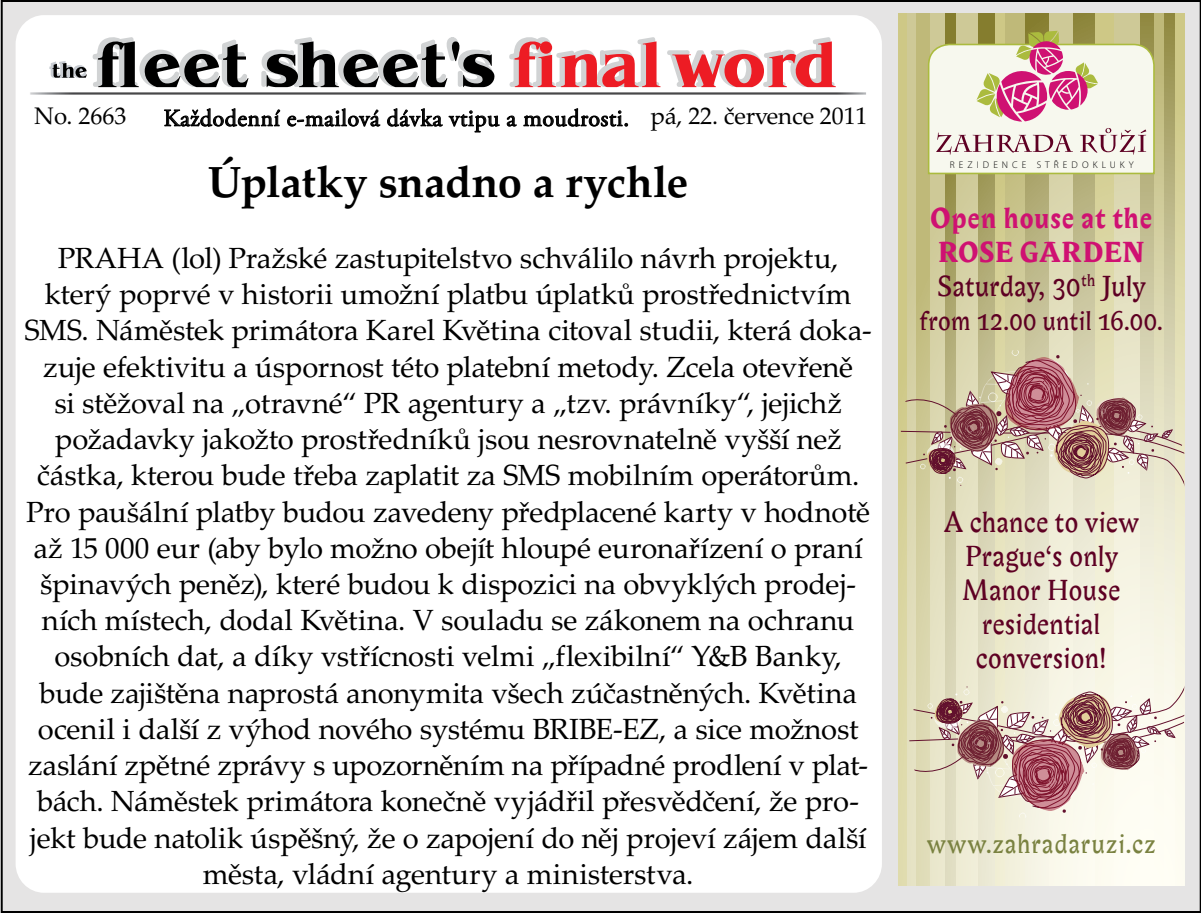
<style>
.page{position:relative;width:1201px;height:913px;background:#fff}
.page>*{position:absolute;margin:0;border:0;box-sizing:border-box;transform-origin:0 0}
.t1{font:700 43.6px "Palatino LTCE";letter-spacing:-.005em;color:#000}
.t2{font:29.2px/36.2px "Palatino LTCE";letter-spacing:-.01em;color:#000;text-align:center}
.t3{font:28px/34px "Biblon";letter-spacing:.025em;color:#5e0023;text-align:center}
.t4{font:700 28px/34px "Biblon";letter-spacing:.035em;color:#cf1172}
.t5{font:26px "Biblon";letter-spacing:.025em;color:#5e0023}
.t6{font:26px "Biblon";letter-spacing:.06em;color:#7a8241}
.t7{font:24px "Adobe Garamond Pro";letter-spacing:.02em;color:#000}
.t8{font:24px "Palatino LTCE";letter-spacing:-.005em;color:#000}
.t9{font:300 9.8px "Myriad Pro";letter-spacing:.42em;color:#000}
.s1{font-weight:400;color:#5e0023}
</style>
<div class="page">
<div style="left:2px;top:1px;width:1198px;height:910px;background:#e5e4e4"></div>
<div style="left:16px;top:15px;width:865px;height:877px;background:#fff;border-radius:29px"></div>
<svg style="left:164px;top:108px;width:116px;height:19px"></svg>
<svg style="left:287px;top:108px;width:93px;height:19px"></svg>
<svg style="left:387px;top:108px;width:55px;height:19px"></svg>
<svg style="left:449px;top:110px;width:50px;height:22px"></svg>
<svg style="left:507px;top:115px;width:9px;height:12px"></svg>
<svg style="left:523px;top:108px;width:104px;height:19px"></svg>
<img style="left:30px;top:92px;width:836px;height:3px">
<svg style="left:49px;top:37px;width:446px;height:50px"></svg>
<svg style="left:509px;top:37px;width:326px;height:50px"></svg>
<svg style="left:906px;top:13px;width:234px;height:872px"></svg>
<svg style="left:944px;top:13px;width:11px;height:872px;background:#c1bc8f"></svg>
<svg style="left:978px;top:13px;width:70px;height:872px"></svg>
<svg style="left:1072px;top:13px;width:22px;height:872px"></svg>
<svg style="left:1140px;top:13px;width:34px;height:872px"></svg>
<svg style="left:1174px;top:13px;width:9px;height:872px"></svg>
<svg style="left:1094px;top:13px;width:18px;height:872px"></svg>
<svg style="left:995px;top:13px;width:10px;height:872px;background:#e1ddb1"></svg>
<svg style="left:898px;top:13px;width:8px;height:872px;background:#d5cf96"></svg>
<svg style="left:916px;top:13px;width:12px;height:872px;background:#cac58f"></svg>
<svg style="left:1005px;top:13px;width:19px;height:872px"></svg>
<svg style="left:1154px;top:13px;width:9px;height:872px"></svg>
<svg style="left:909px;top:679px;width:274px;height:138px;background:#d5beb5"></svg>
<svg style="left:900px;top:350px;width:283px;height:141px;background:#c8b19c"></svg>
<svg style="left:926px;top:31px;width:229px;height:144px;background:#e2cec3"></svg>
<p class="t8" style="left:34px;top:102px;width:94px">No. 2663</p>
<p class="t8" style="left:650px;top:102px;width:219px">pá, 22. července 2011</p>
<p class="t7" style="left:163px;top:104px;width:467px">Každodenní e-mailová dávka vtipu a moudrosti.</p>
<h1 class="t1" style="left:208px;top:157px;width:482px">Úplatky snadno a rychle</h1>
<p class="t2" style="left:25px;top:240px;width:848px">PRAHA (lol) Pražské zastupitelstvo schválilo návrh projektu, který poprvé v historii umožní platbu úplatků prostřednictvím SMS. Náměstek primátora Karel Květina citoval studii, která doka&shy;zuje efektivitu a úspornost této platební metody. Zcela otevřeně<br>si stěžoval na „otravné“ PR agentury a „tzv. právníky“, jejichž požadavky jakožto prostředníků jsou nesrovnatelně vyšší než částka, kterou bude třeba zaplatit za SMS mobilním operátorům.<br>Pro paušální platby budou zavedeny předplacené karty v hodnotě až 15 000 eur (aby bylo možno obejít hloupé euronařízení o praní špinavých peněz), které budou k dispozici na obvyklých prodej&shy;ních místech, dodal Květina. V souladu se zákonem na ochranu osobních dat, a díky vstřícnosti velmi „flexibilní“ Y&amp;B Banky, bude zajištěna naprostá anonymita všech zúčastněných. Květina ocenil i další z výhod nového systému BRIBE-EZ, a sice možnost zaslání zpětné zprávy s upozorněním na případné prodlení v plat&shy;bách. Náměstek primátora konečně vyjádřil přesvědčení, že pro&shy;jekt bude natolik úspěšný, že o zapojení do něj projeví zájem další města, vládní agentury a ministerstva.</p>
<p class="t9" style="left:949px;top:158px;width:186px">REZIDENCE STŘEDOKLUKY</p>
<p class="t4" style="left:930px;top:204px;width:223px">Open house at the<br>ROSE GARDEN<br><span class="s1">Saturday, 30</span><sup>th</sup> <span class="s1">July</span></p>
<p class="t5" style="left:919px;top:306px;width:245px">from 12.00 until 16.00.</p>
<p class="t3" style="left:944px;top:508px;width:195px">A chance to view<br>Prague‘s only<br>Manor House residential conversion!</p>
<p class="t6" style="left:927px;top:829px;width:229px">www.zahradaruzi.cz</p>
</div>
